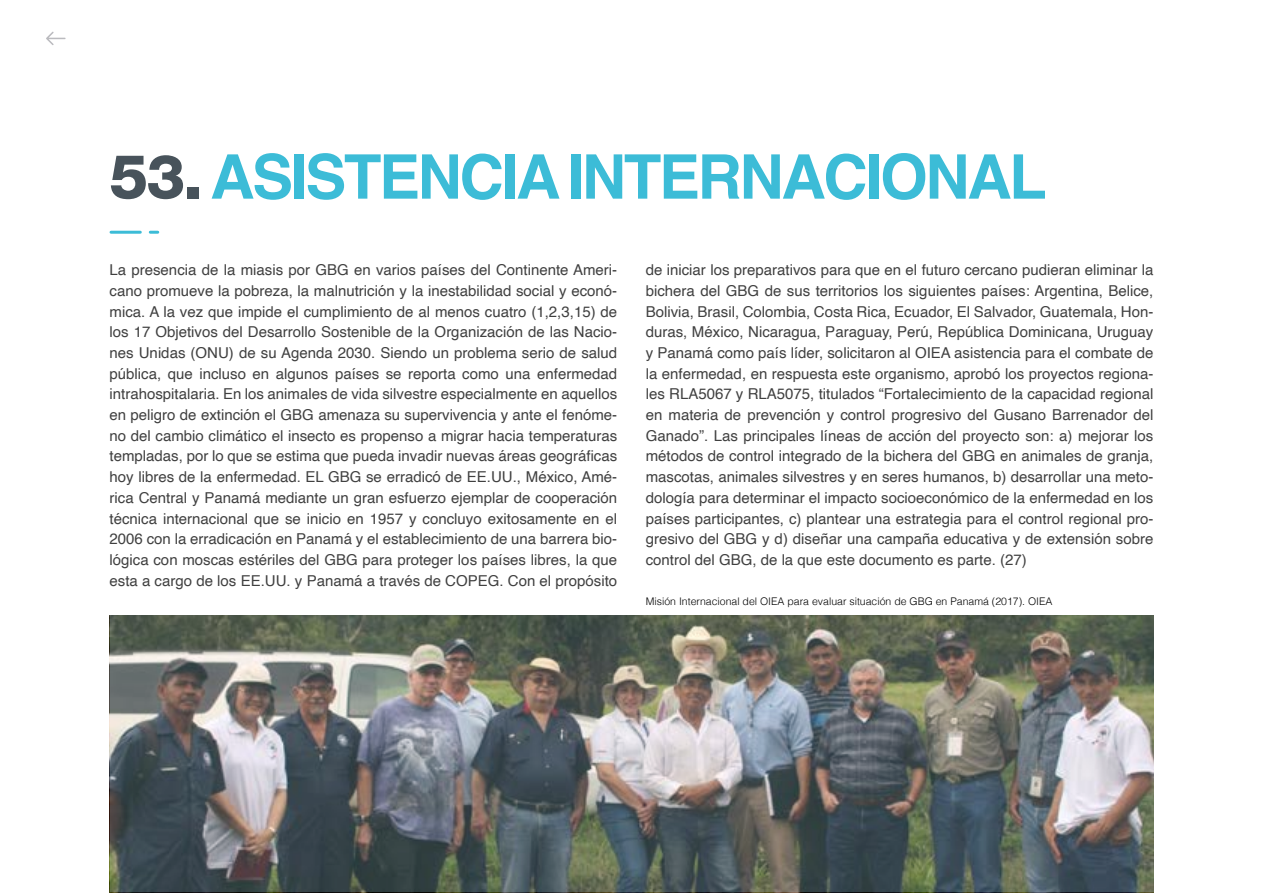
<style>
.page{position:relative;width:1263px;height:893px;background:#fff}
.page>*{position:absolute;margin:0;border:0;box-sizing:border-box;transform-origin:0 0}
.t1{font:700 61.5px "Helvetica";letter-spacing:-.04em;color:#3cbcd7}
.t2{font:15px/20.7px "Helvetica";color:#404040;text-align:justify}
.t3{font:300 10.5px "Helvetica";color:#000}
.s1{font-family:"Helvetica Neue LT Pro";font-weight:800;color:#48535b}
</style>
<div class="page">
<hr style="left:111px;top:231px;width:29px;height:3px;background:#3cbcd7">
<svg style="left:150px;top:231px;width:8px;height:3px"></svg>
<img style="left:110px;top:615px;width:1043px;height:276px">
<svg style="left:46px;top:32px;width:20px;height:13px"></svg>
<h1 class="t1" style="left:110px;top:127px;width:939px"><span class="s1">53.</span> ASISTENCIA INTERNACIONAL</h1>
<p class="t2" style="left:110px;top:260px;width:509px">La presencia de la miasis por GBG en varios países del Continente Ameri&shy;cano promueve la pobreza, la malnutrición y la inestabilidad social y econó&shy;mica. A la vez que impide el cumplimiento de al menos cuatro (1,2,3,15) de los 17 Objetivos del Desarrollo Sostenible de la Organización de las Nacio&shy;nes Unidas (ONU) de su Agenda 2030. Siendo un problema serio de salud pública, que incluso en algunos países se reporta como una enfermedad intrahospitalaria. En los animales de vida silvestre especialmente en aquellos en peligro de extinción el GBG amenaza su supervivencia y ante el fenóme&shy;no del cambio climático el insecto es propenso a migrar hacia temperaturas templadas, por lo que se estima que pueda invadir nuevas áreas geográficas hoy libres de la enfermedad. EL GBG se erradicó de EE.UU., México, Amé&shy;rica Central y Panamá mediante un gran esfuerzo ejemplar de cooperación técnica internacional que se inicio en 1957 y concluyo exitosamente en el 2006 con la erradicación en Panamá y el establecimiento de una barrera bio&shy;lógica con moscas estériles del GBG para proteger los países libres, la que esta a cargo de los EE.UU. y Panamá a través de COPEG. Con el propósito</p>
<p class="t2" style="left:646px;top:260px;width:509px">de iniciar los preparativos para que en el futuro cercano pudieran eliminar la bichera del GBG de sus territorios los siguientes países: Argentina, Belice, Bolivia, Brasil, Colombia, Costa Rica, Ecuador, El Salvador, Guatemala, Hon&shy;duras, México, Nicaragua, Paraguay, Perú, República Dominicana, Uruguay y Panamá como país líder, solicitaron al OIEA asistencia para el combate de la enfermedad, en respuesta este organismo, aprobó los proyectos regiona&shy;les RLA5067 y RLA5075, titulados “Fortalecimiento de la capacidad regional en materia de prevención y control progresivo del Gusano Barrenador del Ganado”. Las principales líneas de acción del proyecto son: a) mejorar los métodos de control integrado de la bichera del GBG en animales de granja, mascotas, animales silvestres y en seres humanos, b) desarrollar una meto&shy;dología para determinar el impacto socioeconómico de la enfermedad en los países participantes, c) plantear una estrategia para el control regional pro&shy;gresivo del GBG y d) diseñar una campaña educativa y de extensión sobre control del GBG, de la que este documento es parte. (27)</p>
<p class="t3" style="left:646px;top:592px;width:408px">Misión Internacional del OIEA para evaluar situación de GBG en Panamá (2017). OIEA</p>
</div>
